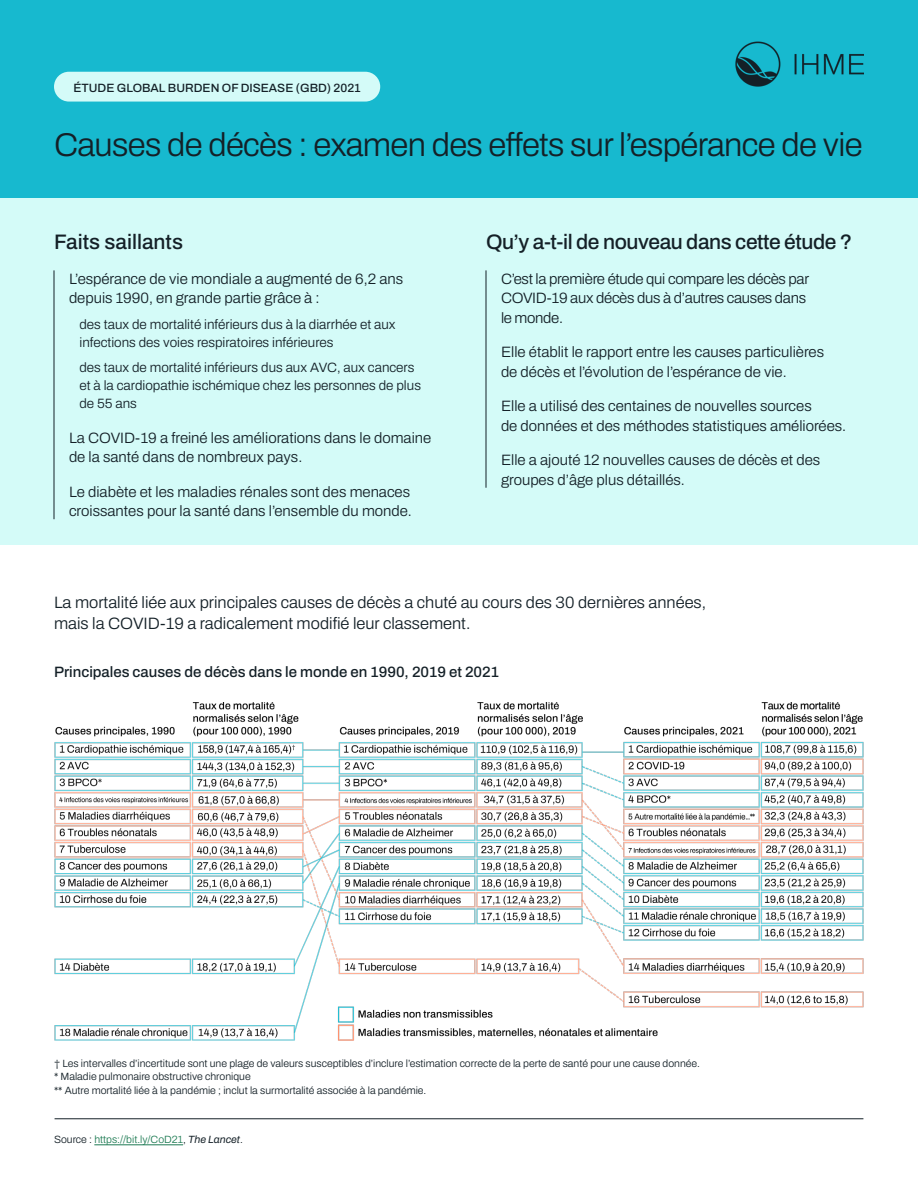
<style>
.page{position:relative;width:918px;height:1188px;background:#fff}
.page>*{position:absolute;margin:0;border:0;box-sizing:border-box;transform-origin:0 0}
.Infographic_title{font:300 33px "Archivo";letter-spacing:-.02em;color:#142027}
.Box_titles{font:500 21px "Archivo";letter-spacing:-.02em;color:#142027}
.Box_titles-2{font:500 21px "Archivo";color:#142027}
.Body{font:300 16.5px/21px "Archivo";color:#142027}
.Box_content{font:300 15px/19.5px "Archivo";color:#142027}
.Box_content-2{font:300 15px/19.5px "Archivo";letter-spacing:-.02em;color:#142027}
.Figure_title{font:500 15px "Archivo";color:#142027}
.Box_content_-_subbullets{font:300 13.5px/18px "Archivo";color:#142027}
.GBD_bug{font:500 12px "Archivo";color:#142027}
.Footnote{font:300 10.5px/13.5px "Archivo";color:#142027}
.Footnote-2{font:300 10.5px "Archivo";color:#1e7b53}
.s1{color:#142027}
.s2{font-weight:400;font-style:italic;color:#142027}
</style>
<div class="page">
<div style="left:0;top:0;width:918px;height:198px;background:#17b9cf"></div>
<div style="left:54px;top:72px;width:326px;height:30px;background:#d4fbf8;border-radius:15px"></div>
<div style="left:0;top:198px;width:918px;height:347px;background:#d4fbf8"></div>
<hr style="left:54px;top:270px;width:1px;height:249px;background:#142027">
<hr style="left:486px;top:270px;width:1px;height:218px;background:#142027">
<hr style="left:55px;top:1118px;width:808px;height:1px;background:#142027">
<hr style="left:94px;top:1145px;width:89px;height:1px;background:#1e7b53">
<img style="left:736px;top:41px;width:128px;height:46px">
<img style="left:54px;top:702px;width:810px;height:338px">
<p class="GBD_bug" style="left:73px;top:79px;width:289px">ÉTUDE GLOBAL BURDEN OF DISEASE (GBD) 2021</p>
<p class="Infographic_title" style="left:54px;top:120px;width:810px">Causes de décès : examen des effets sur l’espérance de vie</p>
<p class="Box_titles-2" style="left:54px;top:226px;width:131px">Faits saillants</p>
<p class="Box_content" style="left:69px;top:269px;width:336px">L’espérance de vie mondiale a augmenté de 6,2 ans depuis 1990, en grande partie grâce à :</p>
<p class="Box_content_-_subbullets" style="left:80px;top:315px;width:318px">des taux de mortalité inférieurs dus à la diarrhée et aux infections des voies respiratoires inférieures</p>
<p class="Box_content_-_subbullets" style="left:80px;top:358px;width:343px">des taux de mortalité inférieurs dus aux AVC, aux cancers et à la cardiopathie ischémique chez les personnes de plus de 55 ans</p>
<p class="Box_content" style="left:69px;top:428px;width:364px">La COVID-19 a freiné les améliorations dans le domaine de la santé dans de nombreux pays.</p>
<p class="Box_content" style="left:69px;top:482px;width:344px">Le diabète et les maladies rénales sont des menaces croissantes pour la santé dans l’ensemble du monde.</p>
<p class="Box_titles" style="left:486px;top:226px;width:368px">Qu’y a-t-il de nouveau dans cette étude ?</p>
<p class="Box_content-2" style="left:501px;top:269px;width:310px">C’est la première étude qui compare les décès par<br>COVID-19 aux décès dus à d’autres causes dans le monde.</p>
<p class="Box_content" style="left:501px;top:342px;width:325px">Elle établit le rapport entre les causes particulières de décès et l’évolution de l’espérance de vie.</p>
<p class="Box_content" style="left:501px;top:396px;width:347px">Elle a utilisé des centaines de nouvelles sources<br>de données et des méthodes statistiques améliorées.</p>
<p class="Box_content" style="left:501px;top:450px;width:321px">Elle a ajouté 12 nouvelles causes de décès et des groupes d’âge plus détaillés.</p>
<p class="Body" style="left:54px;top:592px;width:654px">La mortalité liée aux principales causes de décès a chuté au cours des 30 dernières années, mais la COVID-19 a radicalement modifié leur classement.</p>
<p class="Figure_title" style="left:54px;top:660px;width:446px">Principales causes de décès dans le monde en 1990, 2019 et 2021</p>
<p class="Footnote" style="left:54px;top:1056px;width:648px">† Les intervalles d’incertitude sont une plage de valeurs susceptibles d’inclure l’estimation correcte de la perte de santé pour une cause donnée.</p>
<p class="Footnote" style="left:54px;top:1070px;width:374px">* Maladie pulmonaire obstructive chronique<br>** Autre mortalité liée à la pandémie ; inclut la surmortalité associée à la pandémie.</p>
<p class="Footnote-2" style="left:54px;top:1132px;width:190px"><span class="s1">Source :</span> https://bit.ly/CoD21<span class="s1">,</span> <span class="s2">The Lancet</span><span class="s1">.</span></p>
</div>
